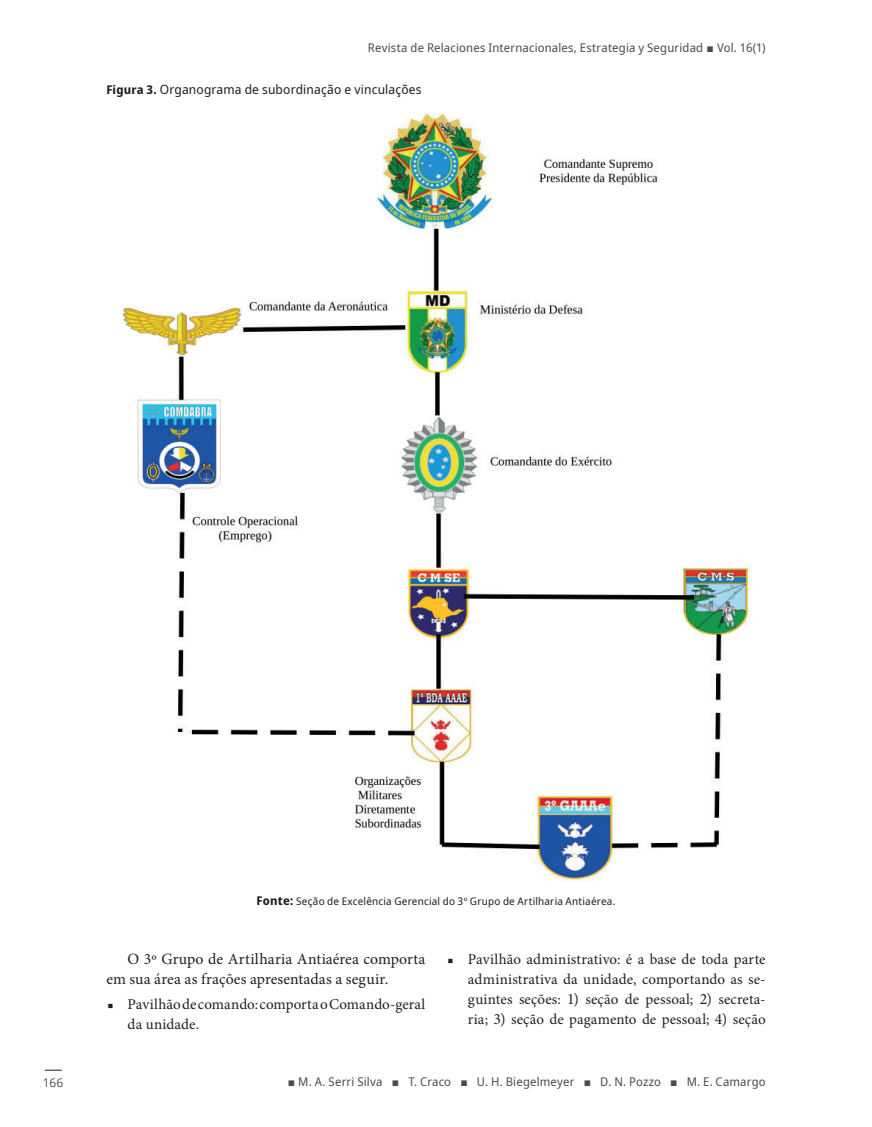
<style>
.page{position:relative;width:872px;height:1127px;background:#fff}
.page>*{position:absolute;margin:0;border:0;box-sizing:border-box;transform-origin:0 0}
._01_TextoCorrido{font:15.75px/20.2px "Minion Pro";letter-spacing:.01em;color:#231f20}
.t1{font:15px/20.2px "Minion Pro";letter-spacing:.005em;color:#231f20}
._06_TítuloFigura{font:12.75px "Noto Sans Display";letter-spacing:.01em;color:#231f20}
.t2{font:12px "Noto Sans Display";letter-spacing:.015em;color:#4b4c4d}
.t3{font:12px "Open Sans";color:#4b4c4d}
._06_Fuente_Figura{font:10.5px "Noto Sans Display";letter-spacing:.02em;color:#231f20}
.s1{font-weight:700;font-size:12px}
.s2{font-size:15.75px}
</style>
<div class="page">
<svg style="left:45px;top:1070px;width:17px;height:1px"></svg>
<img style="left:122px;top:112px;width:628px;height:768px">
<p class="t2" style="left:368px;top:39px;width:399px">Revista de Relaciones Internacionales, Estrategia y Seguridad ■ Vol. 16(1)</p>
<p class="_06_TítuloFigura" style="left:106px;top:81px;width:317px"><span class="s1">Figura 3.</span> Organograma de subordinação e vinculações</p>
<p class="_06_Fuente_Figura" style="left:257px;top:893px;width:360px"><span class="s1">Fonte:</span> Seção de Excelência Gerencial do 3º Grupo de Artilharia Antiaérea.</p>
<p class="_01_TextoCorrido" style="left:106px;top:949px;width:320px;text-indent:21px">O 3º Grupo de Artilharia Antiaérea comporta em sua área as frações apresentadas a seguir.</p>
<p class="t1" style="left:128px;top:994px;width:299px;text-indent:-21px">◾ Pavilhão de comando: comporta o Comando-geral da unidade.</p>
<p class="t1" style="left:468px;top:949px;width:299px;text-align:justify;text-indent:-21px">◾ Pavilhão administrativo: é a base de toda parte administrativa da unidade, comportando as se&shy;guintes seções: <span class="s2">1)</span> seção de pessoal; <span class="s2">2)</span> secreta&shy;ria; <span class="s2">3)</span> seção de pagamento de pessoal; <span class="s2">4)</span> seção</p>
<p class="t3" style="left:43px;top:1074px;width:22px">166</p>
<p class="t2" style="left:287px;top:1073px;width:480px">■ M. A. Serri Silva ■ T. Craco ■ U. H. Biegelmeyer ■ D. N. Pozzo ■ M. E. Camargo</p>
</div>
